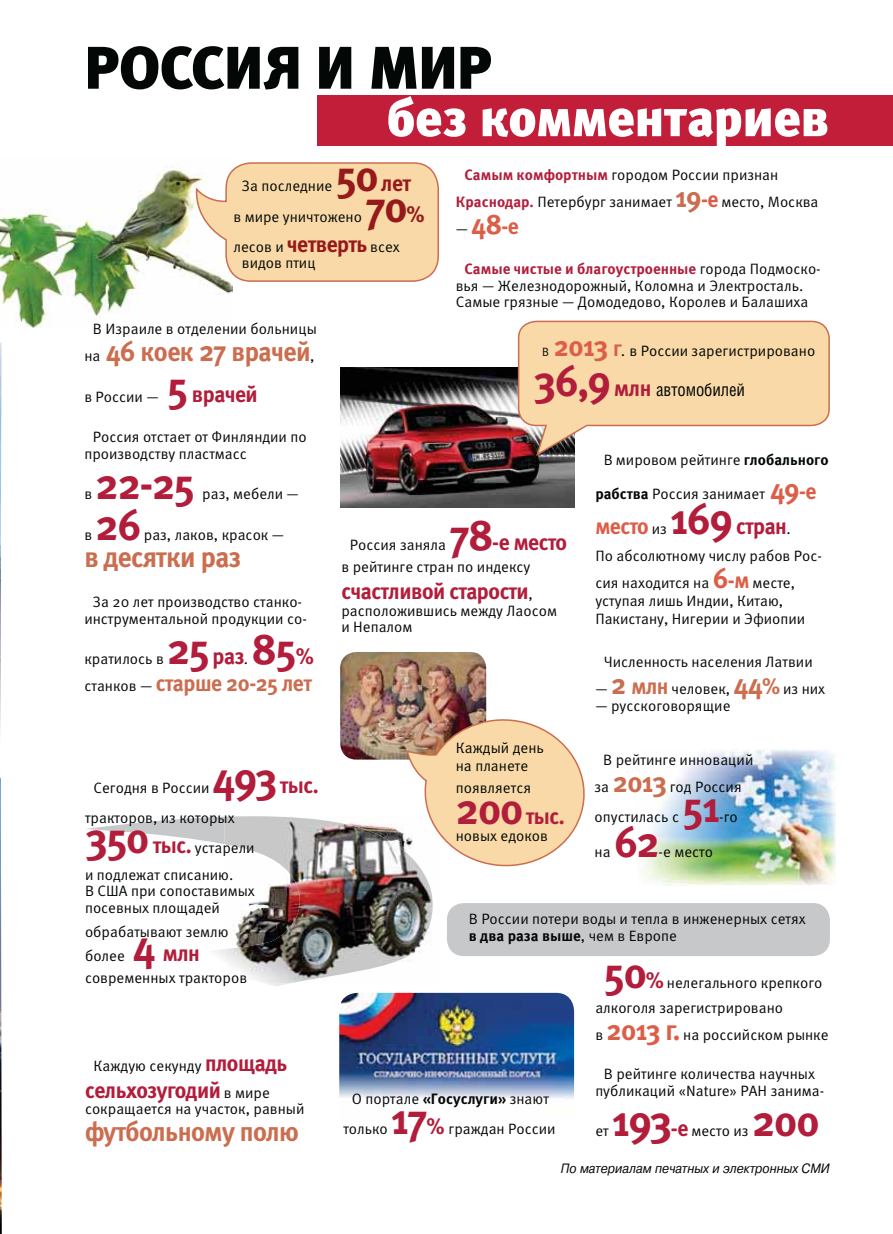
<style>
.page{position:relative;width:893px;height:1234px;background:#fff}
.page>*{position:absolute;margin:0;border:0;box-sizing:border-box;transform-origin:0 0}
.t1{font:60px "Meta Black LFC";letter-spacing:-.015em;color:#030806}
.t2{font:52.5px "Meta Black LFC";letter-spacing:-.005em;color:#fff}
.t3{font:43.5px "Meta Bold C";letter-spacing:-.03em;color:#b21d3b;scale:.96 1}
.t4{font:43.5px "Meta Bold C";color:#96191c;scale:.96 1}
.t5{font:28.5px "Meta Bold C";letter-spacing:-.02em;color:#cb6e4f;scale:.96 1}
.t6{font:28.5px "Meta Bold C";color:#dd5e48;scale:.96 1}
.t7{font:27px "Meta Bold C";letter-spacing:-.02em;color:#cb6e4f;scale:.96 1}
.t8{font:22.5px "Meta Bold C";letter-spacing:-.02em;color:#b21d3b;scale:.96 1}
.t9{font:22.5px "Meta Bold C";letter-spacing:-.02em;color:#cb6e4f;scale:.96 1}
.t10{font:22.5px "Meta Bold C";letter-spacing:-.02em;color:#dd5e48;scale:.96 1}
.t11{font:22.5px "Meta Bold C";color:#96191c;scale:.96 1}
.t12{font:18px "Helios Cond";letter-spacing:-.01em;color:#030806;scale:.96 1}
.t13{font:15px/16.5px "Meta Pro";color:#030806}
.t14{font:italic 13.5px "Pragmatica C";color:#030806;scale:.9 1}
.t15{font:12px "Meta Normal LFC";color:#030806;scale:.96 1}
.s1{font-size:43.5px}
.s2{font-size:22.5px}
.s3{font-family:"Meta Bold C";font-size:22.5px;color:#96191c}
.s4{font-weight:700;color:#b21d3b}
.s5{font-family:"Meta Bold C";font-size:28.5px;color:#cb6e4f}
.s6{font-family:"Meta Bold C";font-size:22.5px;color:#dd5e48}
.s7{font-family:"Meta Pro";font-size:15px;color:#030806}
.s8{font-size:28.5px}
.s9{font-family:"Meta Bold C";font-size:43.5px;color:#b21d3b}
.s10{font-family:"Meta Bold C";font-size:22.5px;color:#b21d3b}
.s11{font-family:"Meta Bold C";font-size:28.5px;color:#dd5e48}
.s12{font-family:"Meta Bold C";font-size:12px}
.s13{font-weight:700}
.s14{font-size:43.5px;color:#b21d3b}
.s15{color:#b21d3b}
.s16{font-family:"Meta Bold C";font-size:22.5px;color:#cb6e4f}
</style>
<div class="page">
<img style="left:340px;top:367px;width:234px;height:141px">
<svg style="left:517px;top:320px;width:313px;height:137px"></svg>
<div style="left:317px;top:95px;width:576px;height:50px;background:#c21e3a"></div>
<img style="left:0;top:161px;width:232px;height:166px">
<svg style="left:87px;top:816px;width:203px;height:170px"></svg>
<img style="left:225px;top:816px;width:208px;height:167px">
<svg style="left:195px;top:161px;width:244px;height:121px;background:#f6d9ad"></svg>
<img style="left:339px;top:992px;width:235px;height:107px">
<div style="left:447px;top:902px;width:383px;height:53px;background:#c7c8ca;border-radius:17px"></div>
<img style="left:641px;top:749px;width:195px;height:135px">
<img style="left:340px;top:651px;width:146px;height:108px;border-radius:16px">
<svg style="left:407px;top:715px;width:178px;height:155px"></svg>
<img style="left:0;top:342px;width:2px;height:390px">
<img style="left:0;top:777px;width:2px;height:456px">
<h1 class="t1" style="left:84px;top:33px;width:409px">РОССИЯ И МИР</h1>
<h2 class="t2" style="left:387px;top:87px;width:444px">без комментариев</h2>
<h3 class="t11" style="left:336px;top:176px;width:80px"><span class="s1">50</span>лет</h3>
<p class="t13" style="left:233px;top:208px;width:130px">в мире уничтожено</p>
<p class="t13" style="left:242px;top:178px;width:92px">За последние</p>
<h3 class="t4" style="left:365px;top:191px;width:63px">70<span class="s2">%</span></h3>
<p class="t13" style="left:242px;top:238px;width:159px;text-indent:-9px">лесов и <span class="s3">четверть</span> всех видов птиц</p>
<p class="t13" style="left:456px;top:161px;width:364px;line-height:27px;text-indent:9px"><span class="s4">Самым комфортным</span> городом России признан<br><span class="s4">Краснодар.</span> Петербург занимает <span class="s5">19</span><span class="s6">-е</span> место, Москва</p>
<h3 class="t6" style="left:456px;top:214px;width:67px"><span class="s7">—</span> 48<span class="s2">-е</span></h3>
<p class="t13" style="left:456px;top:261px;width:366px;text-indent:9px"><span class="s4">Самые чистые и благоустроенные</span> города Подмоско&shy;вья — Железнодорожный, Коломна и Электросталь.<br>Самые грязные — Домодедово, Королев и Балашиха</p>
<p class="t13" style="left:93px;top:320px;width:225px">В Израиле в отделении больницы</p>
<h3 class="t7" style="left:84px;top:342px;width:241px"><span class="s7">на</span> <span class="s8">46</span> коек <span class="s8">27</span> врачей<span class="s7">,</span></h3>
<p class="t13" style="left:84px;top:388px;width:76px">в России —</p>
<h3 class="t8" style="left:167px;top:386px;width:96px"><span class="s1">5</span> врачей</h3>
<p class="t13" style="left:84px;top:428px;width:224px;text-indent:9px">Россия отстает от Финляндии по производству пластмасс</p>
<p class="t13" style="left:84px;top:485px;width:9px">в</p>
<h3 class="t3" style="left:96px;top:469px;width:105px">22-25</h3>
<p class="t13" style="left:202px;top:485px;width:98px">раз, мебели —</p>
<h3 class="t3" style="left:96px;top:509px;width:49px">26</h3>
<p class="t13" style="left:144px;top:526px;width:142px">раз, лаков, красок —</p>
<h3 class="t5" style="left:84px;top:547px;width:165px">в десятки раз</h3>
<p class="t13" style="left:84px;top:593px;width:224px;text-align:center">За 20 лет производство станко&shy;инструментальной продукции со-</p>
<p class="t13" style="left:84px;top:650px;width:81px">кратилось в</p>
<p class="t13" style="left:84px;top:526px;width:9px">в</p>
<h3 class="t8" style="left:167px;top:648px;width:86px"><span class="s1">25</span>раз<span class="s7">.</span></h3>
<h3 class="t3" style="left:252px;top:634px;width:66px">85<span class="s2">%</span></h3>
<h3 class="t9" style="left:84px;top:675px;width:238px"><span class="s7">станков —</span> старше 20-25 лет</h3>
<h3 class="t8" style="left:213px;top:776px;width:112px"><span class="s1">493</span>тыс.</h3>
<p class="t13" style="left:85px;top:802px;width:171px;line-height:30px">тракторов, из которых<br><span class="s9">350</span> <span class="s10">тыс.</span> устарели</p>
<p class="t13" style="left:85px;top:866px;width:171px">и подлежат списанию.<br>В США при сопоставимых посевных площадей</p>
<p class="t13" style="left:85px;top:919px;width:145px;line-height:24px">обрабатывают землю более</p>
<p class="t13" style="left:94px;top:779px;width:118px">Сегодня в России</p>
<h3 class="t8" style="left:133px;top:944px;width:71px"><span class="s1">4</span> млн</h3>
<p class="t13" style="left:85px;top:969px;width:164px">современных тракторов</p>
<p class="t13" style="left:94px;top:1056px;width:195px">Каждую секунду <span class="s10">площадь</span></p>
<h3 class="t8" style="left:85px;top:1081px;width:194px">сельхозугодий <span class="s7">в мире</span></h3>
<p class="t13" style="left:85px;top:1100px;width:221px">сокращается на участок, равный</p>
<h3 class="t7" style="left:85px;top:1122px;width:224px">футбольному полю</h3>
<p class="t15" style="left:542px;top:344px;width:9px">В</p>
<p class="t13" style="left:554px;top:342px;width:263px"><span class="s11">2013</span> <span class="s6">г</span><span class="s12">.</span> в России зарегистрировано</p>
<p class="t12" style="left:533px;top:382px;width:222px"><span class="s9">36,9</span> <span class="s10">млн</span> автомобилей</p>
<h3 class="t8" style="left:450px;top:534px;width:124px"><span class="s1">78</span>-е место</h3>
<p class="t13" style="left:341px;top:558px;width:191px">в рейтинге стран по индексу</p>
<h3 class="t8" style="left:341px;top:583px;width:201px">счастливой старости<span class="s7">,</span></h3>
<p class="t13" style="left:341px;top:602px;width:217px">расположившись между Лаосом и Непалом</p>
<p class="t13" style="left:350px;top:536px;width:98px">Россия заняла</p>
<p class="t13" style="left:456px;top:738px;width:89px;line-height:18px">Каждый день на планете</p>
<p class="t13" style="left:456px;top:779px;width:77px">появляется</p>
<h3 class="t8" style="left:456px;top:808px;width:115px"><span class="s1">200</span>тыс.</h3>
<p class="t13" style="left:456px;top:827px;width:94px">новых едоков</p>
<p class="t13" style="left:604px;top:451px;width:226px">В мировом рейтинге <span class="s13">глобального</span></p>
<p class="t13" style="left:595px;top:485px;width:223px"><span class="s13">рабства</span> Россия занимает <span class="s11">49</span><span class="s6">-е</span></p>
<h3 class="t10" style="left:595px;top:518px;width:205px">место <span class="s7">из</span> <span class="s14">169</span> <span class="s15">стран</span><span class="s7">.</span></h3>
<p class="t13" style="left:595px;top:541px;width:228px;line-height:27px">По абсолютному числу рабов Рос&shy;сия находится на <span class="s11">6</span><span class="s6">-м</span> месте,</p>
<p class="t13" style="left:595px;top:591px;width:211px;line-height:18px">уступая лишь Индии, Китаю,<br>Пакистану, Нигерии и Эфиопии</p>
<p class="t13" style="left:604px;top:653px;width:210px">Численность населения Латвии</p>
<p class="t13" style="left:595px;top:680px;width:231px">— <span class="s5">2</span> <span class="s16">млн</span> человек, <span class="s5">44</span><span class="s16">%</span> из них</p>
<p class="t13" style="left:595px;top:697px;width:137px">— русскоговорящие</p>
<p class="t13" style="left:595px;top:746px;width:160px;line-height:27px;text-indent:9px">В рейтинге инноваций за <span class="s5">2013</span> год Россия</p>
<p class="t13" style="left:595px;top:808px;width:86px">опустилась с</p>
<h3 class="t3" style="left:682px;top:792px;width:41px">51</h3>
<p class="t13" style="left:719px;top:808px;width:20px">-го</p>
<h3 class="t3" style="left:614px;top:826px;width:49px">62</h3>
<p class="t13" style="left:595px;top:843px;width:18px">на</p>
<p class="t13" style="left:659px;top:843px;width:56px">-е место</p>
<p class="t13" style="left:469px;top:910px;width:339px">В России потери воды и тепла в инженерных сетях <span class="s13">в два раза выше</span>, чем в Европе</p>
<p class="t13" style="left:343px;top:1083px;width:214px;line-height:30px;text-align:center">О портале <span class="s13">«Госуслуги»</span> знают только <span class="s9">17</span><span class="s10">%</span> граждан России</p>
<p class="t13" style="left:595px;top:969px;width:229px;line-height:25.5px;text-indent:9px"><span class="s9">50</span><span class="s10">%</span> нелегального крепкого алкоголя зарегистрировано</p>
<p class="t13" style="left:595px;top:1026px;width:235px">в <span class="s11">2013 г.</span> на российском рынке</p>
<p class="t13" style="left:595px;top:1065px;width:230px;text-align:center">В рейтинге количества научных публикаций «Nature» РАН занима-</p>
<p class="t13" style="left:595px;top:1122px;width:155px">ет <span class="s9">193</span><span class="s10">-е</span> место из</p>
<h3 class="t3" style="left:752px;top:1105px;width:72px">200</h3>
<p class="t14" style="left:561px;top:1160px;width:300px">По материалам печатных и электронных СМИ</p>
</div>
